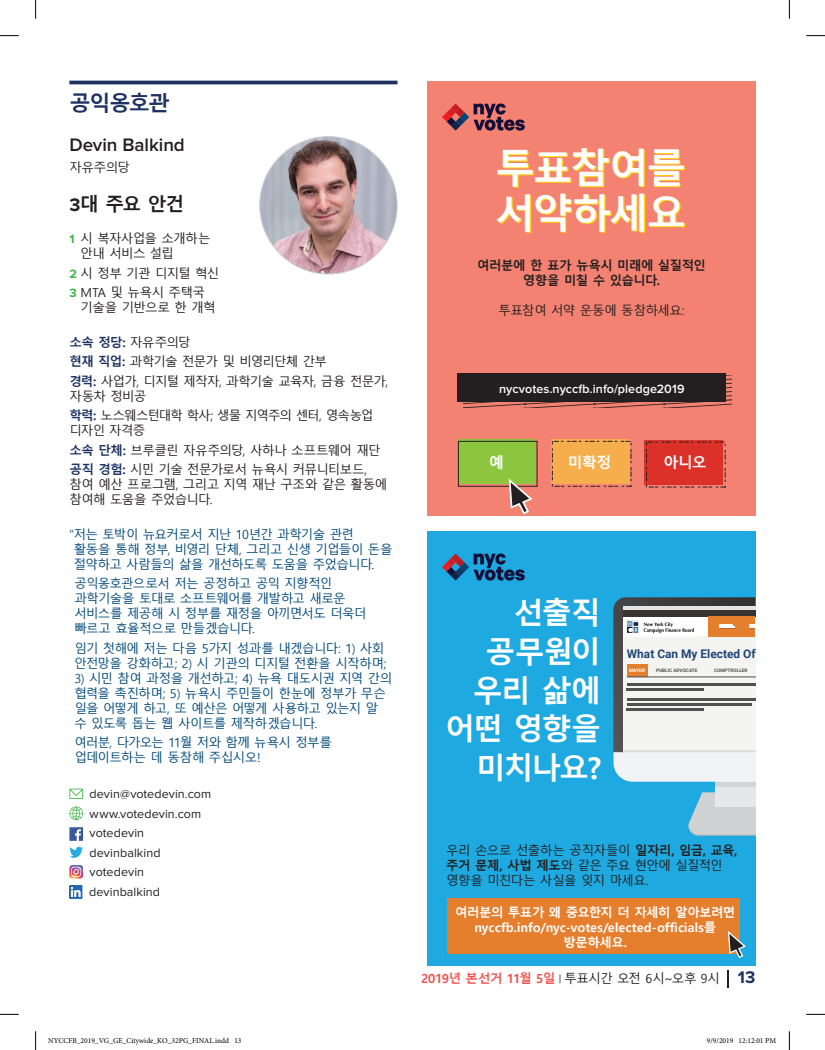
<style>
.page{position:relative;width:825px;height:1050px;background:#fff}
.page>*{position:absolute;margin:0;border:0;box-sizing:border-box;transform-origin:0 0}
.t1{font:700 40px/45px "Malgun Gothic";letter-spacing:-.065em;color:#fff}
.t2{font:700 30px/38.8px "Malgun Gothic";letter-spacing:-.06em;color:#fff;text-align:right}
.t3{font:700 21.25px "Malgun Gothic";letter-spacing:-.07em;color:#1d3262}
.t4{font:600 18.75px "Proxima Nova";letter-spacing:-.005em;color:#231f20}
.t5{font:700 18.75px "Malgun Gothic";color:#231f20}
.t6{font:700 15px "Malgun Gothic";letter-spacing:-.05em;color:#fff}
.t7{font:12.5px/15px "Malgun Gothic";letter-spacing:-.05em;color:#01497b}
.t8{font:12.5px/19.5px "Malgun Gothic";letter-spacing:-.055em;color:#231f20}
.t9{font:12.5px/19.5px "Proxima Nova";letter-spacing:.005em;color:#231f20}
.t10{font:700 12.5px/15px "Malgun Gothic";letter-spacing:-.005em;color:#fff;text-align:center}
.t11{font:600 12.5px "Proxima Nova";letter-spacing:.005em;color:#fff}
.t12{font:700 12.5px "Malgun Gothic";letter-spacing:-.04em;color:#f05451}
.t13{font:700 12.5px/15px "Malgun Gothic";letter-spacing:-.05em;color:#231f20;text-align:center}
.t14{font:700 11.88px "Roboto";color:#214676}
.t15{font:7.5px "Minion Pro";color:#000}
.t16{font:700 4.75px "Roboto";color:#515151}
.t17{font:700 4.75px "Roboto";letter-spacing:-.005em;color:#fff}
.s1{font-family:"Proxima Nova"}
.s2{font-family:"Proxima Nova";font-weight:700;color:#42b649}
.s3{font-weight:700;color:#1d3262}
.s4{font-weight:700}
.s5{font-family:"Proxima Nova";font-weight:400;color:#231f20}
.s6{font-weight:400;color:#231f20}
.s7{font-family:"Proxima Nova";font-size:17.5px;color:#1d3262}
</style>
<div class="page">
<svg style="left:728px;top:970px;width:1px;height:18px"></svg>
<div style="left:428px;top:531px;width:328px;height:435px;background:#1fa9e1"></div>
<div style="left:428px;top:81px;width:328px;height:435px;background:#f48272"></div>
<div style="left:457px;top:440px;width:78px;height:44px;background:#8bc63e"></div>
<div style="left:551px;top:439px;width:78px;height:45px;background:#f5ae4b"></div>
<div style="left:645px;top:440px;width:78px;height:45px;background:#db3128"></div>
<div style="left:552px;top:441px;width:79px;height:46px;border:1px dashed #231f20"></div>
<div style="left:458px;top:441px;width:80px;height:46px;border:1px solid #231f20"></div>
<svg style="left:508px;top:478px;width:25px;height:37px"></svg>
<div style="left:457px;top:373px;width:268px;height:29px;background:#231f20"></div>
<svg style="left:463px;top:376px;width:268px;height:32px"></svg>
<hr style="left:69px;top:81px;width:329px;height:3px;background:#1d3262">
<img style="left:260px;top:137px;width:137px;height:137px;border-radius:69px">
<svg style="left:69px;top:789px;width:14px;height:10px"></svg>
<svg style="left:69px;top:806px;width:14px;height:14px"></svg>
<svg style="left:69px;top:827px;width:14px;height:14px"></svg>
<svg style="left:69px;top:847px;width:14px;height:11px"></svg>
<svg style="left:69px;top:865px;width:14px;height:14px"></svg>
<img style="left:69px;top:885px;width:14px;height:13px">
<svg style="left:442px;top:104px;width:83px;height:27px"></svg>
<div style="left:447px;top:899px;width:292px;height:55px;background:#e57f2e"></div>
<svg style="left:727px;top:929px;width:19px;height:29px"></svg>
<svg style="left:442px;top:554px;width:83px;height:27px"></svg>
<svg style="left:688px;top:801px;width:67px;height:35px;background:#c1cdd4"></svg>
<div style="left:716px;top:769px;width:39px;height:38px;background:#e6e7e9"></div>
<img style="left:698px;top:782px;width:57px;height:19px">
<svg style="left:613px;top:597px;width:142px;height:185px;background:#d1cfcd"></svg>
<div style="left:627px;top:664px;width:20px;height:13px;background:#e47f2e"></div>
<hr style="left:627px;top:677px;width:128px;height:1px;background:#515151">
<hr style="left:627px;top:684px;width:128px;height:2px;background:#515151">
<hr style="left:627px;top:689px;width:77px;height:2px;background:#515151">
<hr style="left:627px;top:708px;width:77px;height:2px;background:#515151">
<hr style="left:627px;top:698px;width:128px;height:2px;background:#515151">
<hr style="left:627px;top:703px;width:124px;height:2px;background:#515151">
<svg style="left:0;top:35px;width:19px;height:1px"></svg>
<svg style="left:806px;top:35px;width:19px;height:1px"></svg>
<svg style="left:0;top:1014px;width:19px;height:1px"></svg>
<svg style="left:806px;top:1014px;width:19px;height:1px"></svg>
<svg style="left:35px;top:0;width:1px;height:19px"></svg>
<svg style="left:35px;top:1031px;width:1px;height:19px"></svg>
<svg style="left:789px;top:0;width:1px;height:19px"></svg>
<svg style="left:789px;top:1031px;width:1px;height:19px"></svg>
<h3 class="t3" style="left:69px;top:90px;width:102px">공익옹호관</h3>
<h3 class="t4" style="left:69px;top:136px;width:117px">Devin Balkind</h3>
<p class="t8" style="left:69px;top:158px;width:62px">자유주의당</p>
<h3 class="t5" style="left:69px;top:193px;width:116px"><span class="s1">3</span>대 주요 안건</h3>
<p class="t8" style="left:81px;top:232px;width:131px;line-height:15px;text-indent:-11px"><span class="s2">1</span> 시 복자사업을 소개하는 안내 서비스 설립</p>
<p class="t8" style="left:69px;top:264px;width:151px"><span class="s2">2</span> 시 정부 기관 디지털 혁신<br><span class="s2">3</span> MTA 및 뉴욕시 주택국</p>
<p class="t8" style="left:81px;top:298px;width:137px">기술을 기반으로 한 개혁</p>
<p class="t8" style="left:69px;top:333px;width:320px"><span class="s3">소속 정당:</span> 자유주의당<br><span class="s3">현재 직업:</span> 과학기술 전문가 및 비영리단체 간부<br><span class="s3">경력:</span> 사업가, 디지털 제작자, 과학기술 교육자, 금융 전문가,</p>
<p class="t8" style="left:69px;top:387px;width:306px">자동차 정비공<br><span class="s3">학력:</span> 노스웨스턴대학 학사; 생물 지역주의 센터, 영속농업</p>
<p class="t8" style="left:69px;top:421px;width:313px">디자인 자격증<br><span class="s3">소속 단체:</span> 브루클린 자유주의당, 사하나 소프트웨어 재단 <span class="s3">공직 경험:</span> 시민 기술 전문가로서 뉴욕시 커뮤니티보드,</p>
<p class="t8" style="left:69px;top:478px;width:320px;line-height:15px">참여 예산 프로그램, 그리고 지역 재난 구조와 같은 활동에 참여해 도움을 주었습니다.</p>
<p class="t7" style="left:74px;top:527px;width:321px;text-indent:-4px">“저는 토박이 뉴요커로서 지난 10년간 과학기술 관련 활동을 통해 정부, 비영리 단체, 그리고 신생 기업들이 돈을 절약하고 사람들의 삶을 개선하도록 도움을 주었습니다.</p>
<p class="t7" style="left:74px;top:576px;width:294px">공익옹호관으로서 저는 공정하고 공익 지향적인 과학기술을 토대로 소프트웨어를 개발하고 새로운 서비스를 제공해 시 정부를 재정을 아끼면서도 더욱더 빠르고 효율적으로 만들겠습니다.</p>
<p class="t7" style="left:74px;top:641px;width:314px">임기 첫해에 저는 다음 5가지 성과를 내겠습니다: 1) 사회 안전망을 강화하고; 2) 시 기관의 디지털 전환을 시작하며;</p>
<p class="t7" style="left:74px;top:671px;width:319px">3) 시민 참여 과정을 개선하고; 4) 뉴욕 대도시권 지역 간의 협력을 촉진하며; 5) 뉴욕시 주민들이 한눈에 정부가 무슨 일을 어떻게 하고, 또 예산은 어떻게 사용하고 있는지 알 수 있도록 돕는 웹 사이트를 제작하겠습니다.</p>
<p class="t7" style="left:74px;top:735px;width:259px">여러분, 다가오는 11월 저와 함께 뉴욕시 정부를 업데이트하는 데 동참해 주십시오!</p>
<p class="t9" style="left:89px;top:785px;width:124px">devin@votedevin.com www.votedevin.com votedevin devinbalkind votedevin devinbalkind</p>
<h1 class="t1" style="left:495px;top:146px;width:193px">투표참여를 서약하세요</h1>
<p class="t13" style="left:477px;top:258px;width:230px">여러분에 한 표가 뉴욕시 미래에 실질적인 영향을 미칠 수 있습니다.</p>
<p class="t8" style="left:498px;top:301px;width:188px">투표참여 서약 운동에 동참하세요:</p>
<p class="t11" style="left:499px;top:383px;width:187px">nycvotes.nyccfb.info/pledge2019</p>
<p class="t6" style="left:489px;top:454px;width:16px">예</p>
<p class="t6" style="left:568px;top:454px;width:45px">미확정</p>
<p class="t6" style="left:664px;top:454px;width:45px">아니오</p>
<h2 class="t2" style="left:445px;top:594px;width:157px">선출직 공무원이 우리 삶에 어떤 영향을 미치나요?</h2>
<p class="t14" style="left:627px;top:646px;width:186px">What Can My Elected Officials Do?</p>
<p class="t17" style="left:629px;top:667px;width:18px">MAYOR</p>
<p class="t16" style="left:656px;top:667px;width:43px">PUBLIC ADVOCATE</p>
<p class="t16" style="left:714px;top:667px;width:35px">COMPTROLLER</p>
<p class="t8" style="left:446px;top:843px;width:293px;line-height:15px">우리 손으로 선출하는 공직자들이 <span class="s4">일자리, 임금, 교육, 주거 문제, 사법 제도</span>와 같은 주요 현안에 실질적인 영향을 미친다는 사실을 잊지 마세요.</p>
<p class="t10" style="left:455px;top:905px;width:282px">여러분의 투표가 왜 중요한지 더 자세히 알아보려면 nyccfb.info/nyc-votes/elected-officials를 방문하세요.</p>
<p class="t12" style="left:421px;top:971px;width:336px">2019년 본선거 11월 5일 <span class="s5">|</span> <span class="s6">투표시간 오전 6시~오후 9시</span> <span class="s7">13</span></p>
<p class="t15" style="left:48px;top:1035px;width:195px">NYCCFB_2019_VG_GE_Citywide_KO_32PG_FINAL.indd 13</p>
<p class="t15" style="left:707px;top:1035px;width:71px">9/9/2019 12:12:01 PM</p>
</div>
